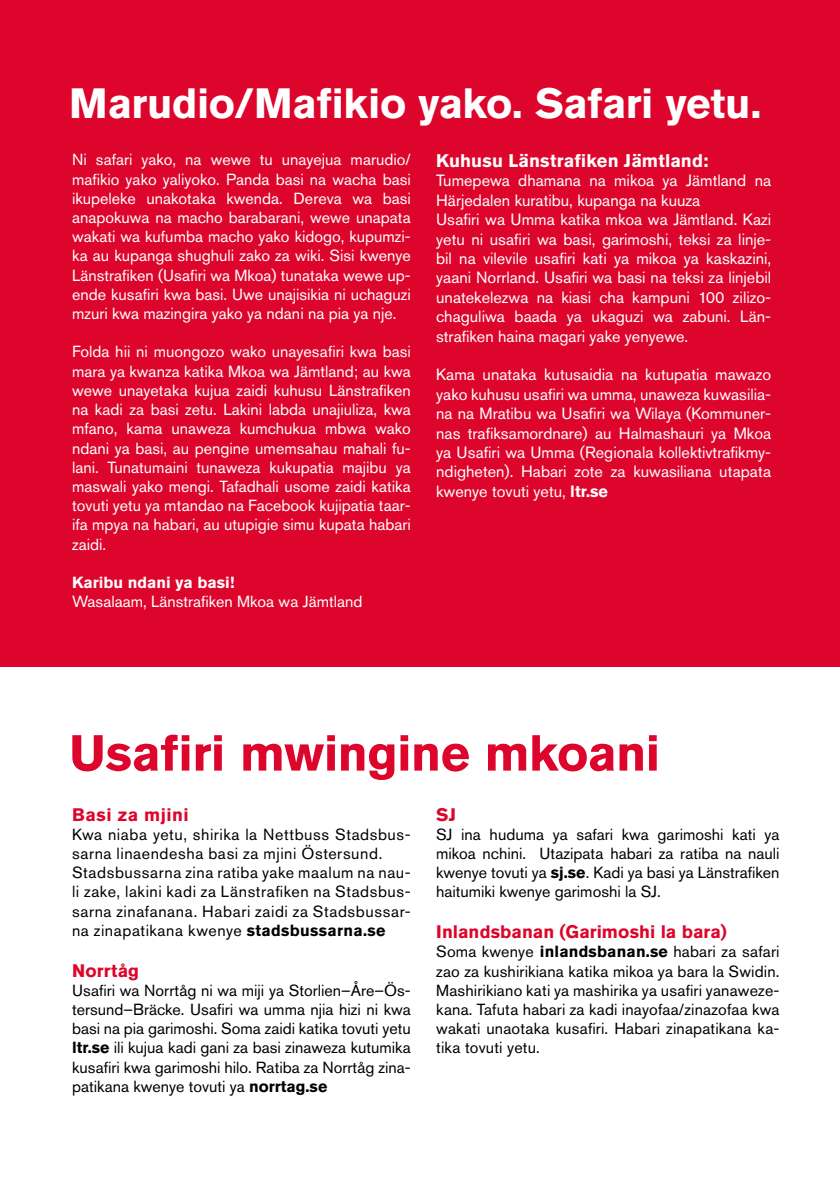
<style>
.page{position:relative;width:840px;height:1191px;background:#fff}
.page>*{position:absolute;margin:0;border:0;box-sizing:border-box;transform-origin:0 0}
.t1{font:700 50.2px "Akzidenz Grotesk Std";letter-spacing:-.015em;color:#dd052b}
.t2{font:700 42px "Akzidenz Grotesk Std";letter-spacing:-.01em;color:#fff}
.t3{font:700 18.2px "Akzidenz Grotesk Std";letter-spacing:.01em;color:#fff}
.t4{font:700 18px "Akzidenz Grotesk Std";letter-spacing:.01em;color:#dd052b}
.t5{font:16.2px/19.4px "Akzidenz Grotesk Std";color:#fff}
.t6{font:16px/19.2px "Akzidenz Grotesk Std";letter-spacing:.03em;color:#000;text-align:justify}
.t7{font:16px/19.2px "Akzidenz Grotesk Std";color:#fff;text-align:justify}
.t8{font:700 16px "Akzidenz Grotesk Std";color:#fff}
.s1{font-weight:700}
</style>
<div class="page">
<div style="left:0;top:0;width:839px;height:666px;background:#dd052b"></div>
<h2 class="t2" style="left:69px;top:79px;width:693px">Marudio/Mafikio yako. Safari yetu.</h2>
<p class="t3" style="left:436px;top:150px;width:273px">Kuhusu Länstrafiken Jämtland:</p>
<p class="t5" style="left:436px;top:171px;width:336px">Tumepewa dhamana na mikoa ya Jämtland na Härjedalen kuratibu, kupanga na kuuza<br>Usafiri wa Umma katika mkoa wa Jämtland. Kazi yetu ni usafiri wa basi, garimoshi, teksi za linje&shy;bil na vilevile usafiri kati ya mikoa ya kaskazini, yaani Norrland. Usafiri wa basi na teksi za linjebil unatekelezwa na kiasi cha kampuni 100 zilizo&shy;chaguliwa baada ya ukaguzi wa zabuni. Län&shy;strafiken haina magari yake yenyewe.</p>
<p class="t5" style="left:436px;top:365px;width:336px;text-align:justify">Kama unataka kutusaidia na kutupatia mawazo yako kuhusu usafiri wa umma, unaweza kuwasilia&shy;na na Mratibu wa Usafiri wa Wilaya (Kommuner&shy;nas trafiksamordnare) au Halmashauri ya Mkoa ya Usafiri wa Umma (Regionala kollektivtrafikmy&shy;ndigheten). Habari zote za kuwasiliana utapata kwenye tovuti yetu, <span class="s1">ltr.se</span></p>
<p class="t7" style="left:72px;top:150px;width:340px">Ni safari yako, na wewe tu unayejua marudio/ mafikio yako yaliyoko. Panda basi na wacha basi ikupeleke unakotaka kwenda. Dereva wa basi anapokuwa na macho barabarani, wewe unapata wakati wa kufumba macho yako kidogo, kupumzi&shy;ka au kupanga shughuli zako za wiki. Sisi kwenye Länstrafiken (Usafiri wa Mkoa) tunataka wewe up&shy;ende kusafiri kwa basi. Uwe unajisikia ni uchaguzi mzuri kwa mazingira yako ya ndani na pia ya nje.</p>
<p class="t7" style="left:72px;top:342px;width:340px">Folda hii ni muongozo wako unayesafiri kwa basi mara ya kwanza katika Mkoa wa Jämtland; au kwa wewe unayetaka kujua zaidi kuhusu Länstrafiken na kadi za basi zetu. Lakini labda unajiuliza, kwa mfano, kama unaweza kumchukua mbwa wako ndani ya basi, au pengine umemsahau mahali fu&shy;lani. Tunatumaini tunaweza kukupatia majibu ya maswali yako mengi. Tafadhali usome zaidi katika tovuti yetu ya mtandao na Facebook kujipatia taar&shy;ifa mpya na habari, au utupigie simu kupata habari zaidi.</p>
<p class="t8" style="left:72px;top:573px;width:164px">Karibu ndani ya basi!</p>
<p class="t7" style="left:72px;top:592px;width:292px">Wasalaam, Länstrafiken Mkoa wa Jämtland</p>
<h1 class="t1" style="left:69px;top:724px;width:592px">Usafiri mwingine mkoani</h1>
<p class="t4" style="left:72px;top:804px;width:118px">Basi za mjini</p>
<p class="t6" style="left:72px;top:824px;width:340px;text-align:left">Kwa niaba yetu, shirika la Nettbuss Stadsbus&shy;sarna linaendesha basi za mjini Östersund.<br>Stadsbussarna zina ratiba yake maalum na nau&shy;li zake, lakini kadi za Länstrafiken na Stadsbus&shy;sarna zinafanana. Habari zaidi za Stadsbussar&shy;na zinapatikana kwenye <span class="s1">stadsbussarna.se</span></p>
<p class="t4" style="left:72px;top:960px;width:69px">Norrtåg</p>
<p class="t6" style="left:72px;top:980px;width:340px">Usafiri wa Norrtåg ni wa miji ya Storlien–Åre–Ös&shy;tersund–Bräcke. Usafiri wa umma njia hizi ni kwa basi na pia garimoshi. Soma zaidi katika tovuti yetu <span class="s1">ltr.se</span> ili kujua kadi gani za basi zinaweza kutumika kusafiri kwa garimoshi hilo. Ratiba za Norrtåg zina&shy;patikana kwenye tovuti ya <span class="s1">norrtag.se</span></p>
<p class="t4" style="left:436px;top:804px;width:21px">SJ</p>
<p class="t6" style="left:436px;top:824px;width:345px">SJ ina huduma ya safari kwa garimoshi kati ya mikoa nchini. Utazipata habari za ratiba na nauli kwenye tovuti ya <span class="s1">sj.se</span>. Kadi ya basi ya Länstrafiken haitumiki kwenye garimoshi la SJ.</p>
<p class="t4" style="left:436px;top:921px;width:292px">Inlandsbanan (Garimoshi la bara)</p>
<p class="t6" style="left:436px;top:942px;width:345px">Soma kwenye <span class="s1">inlandsbanan.se</span> habari za safari zao za kushirikiana katika mikoa ya bara la Swidin.<br>Mashirikiano kati ya mashirika ya usafiri yanaweze&shy;kana. Tafuta habari za kadi inayofaa/zinazofaa kwa wakati unaotaka kusafiri. Habari zinapatikana ka&shy;tika tovuti yetu.</p>
</div>
